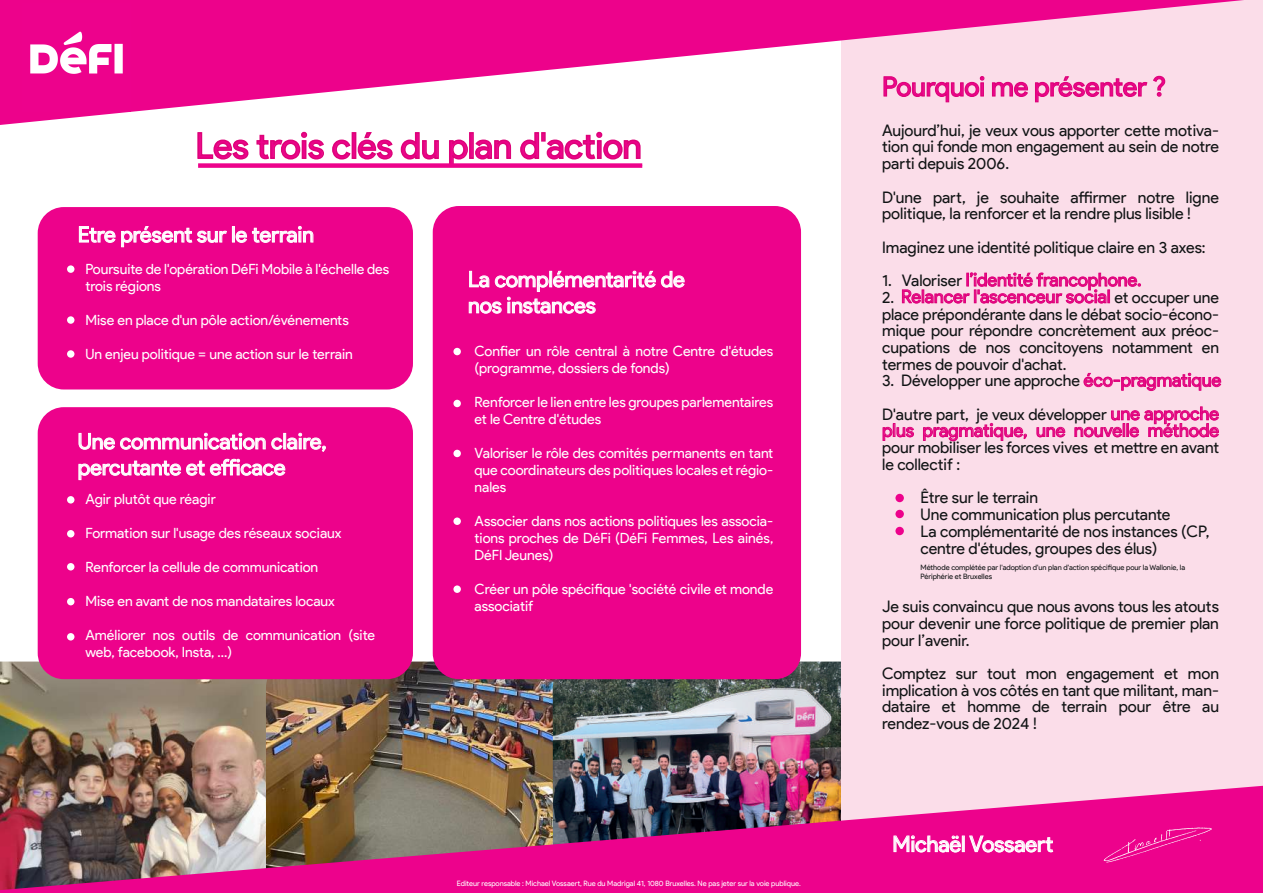
<style>
.page{position:relative;width:1263px;height:893px;background:#fff}
.page>*{position:absolute;margin:0;border:0;box-sizing:border-box;transform-origin:0 0}
.t1{font:35.4px "Product Sans";color:#ed028b}
.t2{font:26.85px "Product Sans";letter-spacing:-.005em;color:#ed028b}
.t3{font:21.9px "Product Sans";letter-spacing:-.005em;color:#fff}
.t4{font:21.75px/26.1px "Product Sans";letter-spacing:-.005em;color:#fff}
.t5{font:18.15px "Product Sans";color:#ed028b}
.t6{font:15.9px/16.6px "Product Sans";letter-spacing:-.005em;color:#111415;text-align:justify}
.t7{font:14.1px/17px "Product Sans";color:#fff}
.t8{font:7.5px/8.6px "Product Sans";letter-spacing:-.005em;color:#111415}
.t9{font:7.35px "Product Sans";letter-spacing:-.005em;color:#fff}
.s1{font-size:15.9px;color:#111415}
.s2{font-size:18.15px;color:#ed028b}
</style>
<div class="page">
<img style="left:0;top:661px;width:266px;height:123px">
<img style="left:266px;top:661px;width:287px;height:123px">
<img style="left:553px;top:661px;width:288px;height:123px">
<svg style="left:197px;top:132px;width:52px;height:28px"></svg>
<svg style="left:256px;top:131px;width:68px;height:29px"></svg>
<svg style="left:332px;top:139px;width:19px;height:21px"></svg>
<div style="left:352px;top:132px;width:4px;height:27px;border:2px solid #dd0379"></div>
<svg style="left:357px;top:132px;width:36px;height:28px"></svg>
<svg style="left:400px;top:132px;width:39px;height:28px"></svg>
<div style="left:469px;top:132px;width:5px;height:27px;border:2px solid #dd0379"></div>
<svg style="left:449px;top:139px;width:63px;height:24px"></svg>
<svg style="left:520px;top:132px;width:20px;height:28px"></svg>
<div style="left:541px;top:132px;width:5px;height:10px;border:2px solid #dd0379"></div>
<svg style="left:546px;top:131px;width:95px;height:29px"></svg>
<div style="left:198px;top:163px;width:444px;height:5px;background:#ed028b"></div>
<div style="left:433px;top:206px;width:368px;height:473px;background:#ed028b;border-radius:26px"></div>
<div style="left:38px;top:207px;width:375px;height:182px;background:#ed028b;border-radius:26px"></div>
<div style="left:38px;top:407px;width:375px;height:272px;background:#ed028b;border-radius:26px"></div>
<svg style="left:79px;top:226px;width:148px;height:22px"></svg>
<div style="left:232px;top:226px;width:3px;height:16px;border:1px solid #fff"></div>
<svg style="left:235px;top:226px;width:79px;height:17px"></svg>
<div style="left:67px;top:265px;width:7px;height:8px;background:#fff;border-radius:50%"></div>
<div style="left:67px;top:316px;width:7px;height:8px;background:#fff;border-radius:50%"></div>
<div style="left:67px;top:350px;width:7px;height:8px;background:#fff;border-radius:50%"></div>
<div style="left:67px;top:496px;width:7px;height:8px;background:#fff;border-radius:50%"></div>
<div style="left:67px;top:563px;width:7px;height:7px;background:#fff;border-radius:50%"></div>
<div style="left:67px;top:598px;width:7px;height:7px;background:#fff;border-radius:50%"></div>
<div style="left:67px;top:633px;width:7px;height:7px;background:#fff;border-radius:50%"></div>
<div style="left:67px;top:530px;width:7px;height:7px;background:#fff;border-radius:50%"></div>
<svg style="left:78px;top:432px;width:248px;height:20px"></svg>
<svg style="left:78px;top:458px;width:208px;height:22px"></svg>
<svg style="left:468px;top:270px;width:217px;height:44px"></svg>
<div style="left:453px;top:348px;width:8px;height:7px;background:#fff;border-radius:50%"></div>
<div style="left:453px;top:400px;width:8px;height:7px;background:#fff;border-radius:50%"></div>
<div style="left:453px;top:450px;width:8px;height:7px;background:#fff;border-radius:50%"></div>
<div style="left:453px;top:517px;width:8px;height:8px;background:#fff;border-radius:50%"></div>
<div style="left:453px;top:585px;width:8px;height:8px;background:#fff;border-radius:50%"></div>
<div style="left:841px;top:0;width:422px;height:893px;background:#fbdde9"></div>
<img style="left:0;top:784px;width:1263px;height:109px">
<svg style="left:0;top:0;width:1244px;height:125px"></svg>
<img style="left:23px;top:4px;width:108px;height:108px">
<svg style="left:893px;top:835px;width:68px;height:18px"></svg>
<div style="left:962px;top:836px;width:3px;height:16px;border:1px solid #fff"></div>
<svg style="left:969px;top:835px;width:84px;height:18px;background:#f24eae"></svg>
<svg style="left:1103px;top:827px;width:109px;height:36px;background:#ed1192"></svg>
<svg style="left:883px;top:75px;width:102px;height:28px"></svg>
<svg style="left:991px;top:75px;width:175px;height:28px"></svg>
<svg style="left:902px;top:272px;width:239px;height:32px"></svg>
<svg style="left:1083px;top:373px;width:138px;height:18px"></svg>
<svg style="left:882px;top:423px;width:32px;height:18px"></svg>
<svg style="left:923px;top:423px;width:104px;height:18px"></svg>
<svg style="left:1036px;top:427px;width:29px;height:10px"></svg>
<svg style="left:1074px;top:406px;width:145px;height:32px"></svg>
<div style="left:895px;top:494px;width:9px;height:8px;background:#ed028c;border-radius:50%"></div>
<div style="left:895px;top:510px;width:9px;height:8px;background:#ed028c;border-radius:50%"></div>
<div style="left:895px;top:527px;width:9px;height:8px;background:#ed028c;border-radius:50%"></div>
<h1 class="t1" style="left:196px;top:126px;width:447px">Les trois clés du plan d'action</h1>
<h3 class="t4" style="left:78px;top:222px;width:238px">Etre présent sur le terrain</h3>
<p class="t7" style="left:85px;top:261px;width:305px">Poursuite de l'opération DéFi Mobile à l'échelle des trois régions</p>
<p class="t7" style="left:85px;top:312px;width:265px">Mise en place d'un pôle action/événements</p>
<p class="t7" style="left:85px;top:346px;width:269px">Un enjeu politique = une action sur le terrain</p>
<h3 class="t4" style="left:78px;top:429px;width:250px">Une communication claire, percutante et efficace</h3>
<p class="t7" style="left:85px;top:491px;width:132px">Agir plutôt que réagir</p>
<p class="t7" style="left:85px;top:525px;width:258px">Formation sur l'usage des réseaux sociaux</p>
<p class="t7" style="left:85px;top:559px;width:234px">Renforcer la cellule de communication</p>
<p class="t7" style="left:85px;top:593px;width:251px">Mise en avant de nos mandataires locaux</p>
<p class="t7" style="left:85px;top:627px;width:291px">Améliorer nos outils de communication (site web, facebook, Insta, …)</p>
<h3 class="t4" style="left:468px;top:267px;width:218px">La complémentarité de nos instances</h3>
<p class="t7" style="left:474px;top:343px;width:300px">Confier un rôle central à notre Centre d'études (programme, dossiers de fonds)</p>
<p class="t7" style="left:474px;top:394px;width:300px">Renforcer le lien entre les groupes parlementaires et le Centre d'études</p>
<p class="t7" style="left:474px;top:445px;width:300px;text-align:justify">Valoriser le rôle des comités permanents en tant que coordinateurs des politiques locales et régio&shy;nales</p>
<p class="t7" style="left:474px;top:513px;width:300px;text-align:justify">Associer dans nos actions politiques les associa&shy;tions proches de DéFi (DéFi Femmes, Les ainés, DéFI Jeunes)</p>
<p class="t7" style="left:474px;top:581px;width:300px">Créer un pôle spécifique 'société civile et monde associatif</p>
<p class="t9" style="left:457px;top:879px;width:345px">Editeur responsable : Michael Vossaert, Rue du Madrigal 41, 1080 Bruxelles. Ne pas jeter sur la voie publique.</p>
<h2 class="t2" style="left:882px;top:72px;width:285px">Pourquoi me présenter ?</h2>
<p class="t6" style="left:882px;top:122px;width:338px">Aujourd’hui, je veux vous apporter cette motiva&shy;tion qui fonde mon engagement au sein de notre parti depuis 2006.</p>
<p class="t6" style="left:882px;top:189px;width:338px">D'une part, je souhaite affirmer notre ligne politique, la renforcer et la rendre plus lisible !</p>
<p class="t6" style="left:882px;top:239px;width:325px">Imaginez une identité politique claire en 3 axes:</p>
<p class="t5" style="left:882px;top:270px;width:261px"><span class="s1">1. Valoriser</span> l’identité francophone.</p>
<p class="t5" style="left:882px;top:286px;width:338px"><span class="s1">2.</span> Relancer l'ascenceur social <span class="s1">et occuper une</span></p>
<p class="t6" style="left:882px;top:306px;width:338px">place prépondérante dans le débat socio-écono&shy;mique pour répondre concrètement aux préoc&shy;cupations de nos concitoyens notamment en termes de pouvoir d'achat.</p>
<p class="t6" style="left:882px;top:364px;width:341px;line-height:33.5px">3. Développer une approche <span class="s2">éco-pragmatique<br></span>D'autre part, je veux développer <span class="s2">une approche</span></p>
<p class="t5" style="left:882px;top:420px;width:338px">plus pragmatique, une nouvelle méthode</p>
<p class="t6" style="left:882px;top:440px;width:338px">pour mobiliser les forces vives et mettre en avant le collectif :</p>
<p class="t6" style="left:920px;top:490px;width:290px;text-align:left">Être sur le terrain<br>Une communication plus percutante<br>La complémentarité de nos instances (CP, centre d'études, groupes des élus)</p>
<p class="t8" style="left:920px;top:563px;width:266px">Méthode complétée par l'adoption d'un plan d'action spécifique pour la Wallonie, la<br>Périphérie et Bruxelles</p>
<p class="t6" style="left:882px;top:599px;width:338px">Je suis convaincu que nous avons tous les atouts pour devenir une force politique de premier plan pour l’avenir.</p>
<p class="t6" style="left:882px;top:665px;width:338px">Comptez sur tout mon engagement et mon implication à vos côtés en tant que militant, man&shy;dataire et homme de terrain pour être au rendez-vous de 2024 !</p>
<h3 class="t3" style="left:892px;top:832px;width:162px">Michaël Vossaert</h3>
</div>
